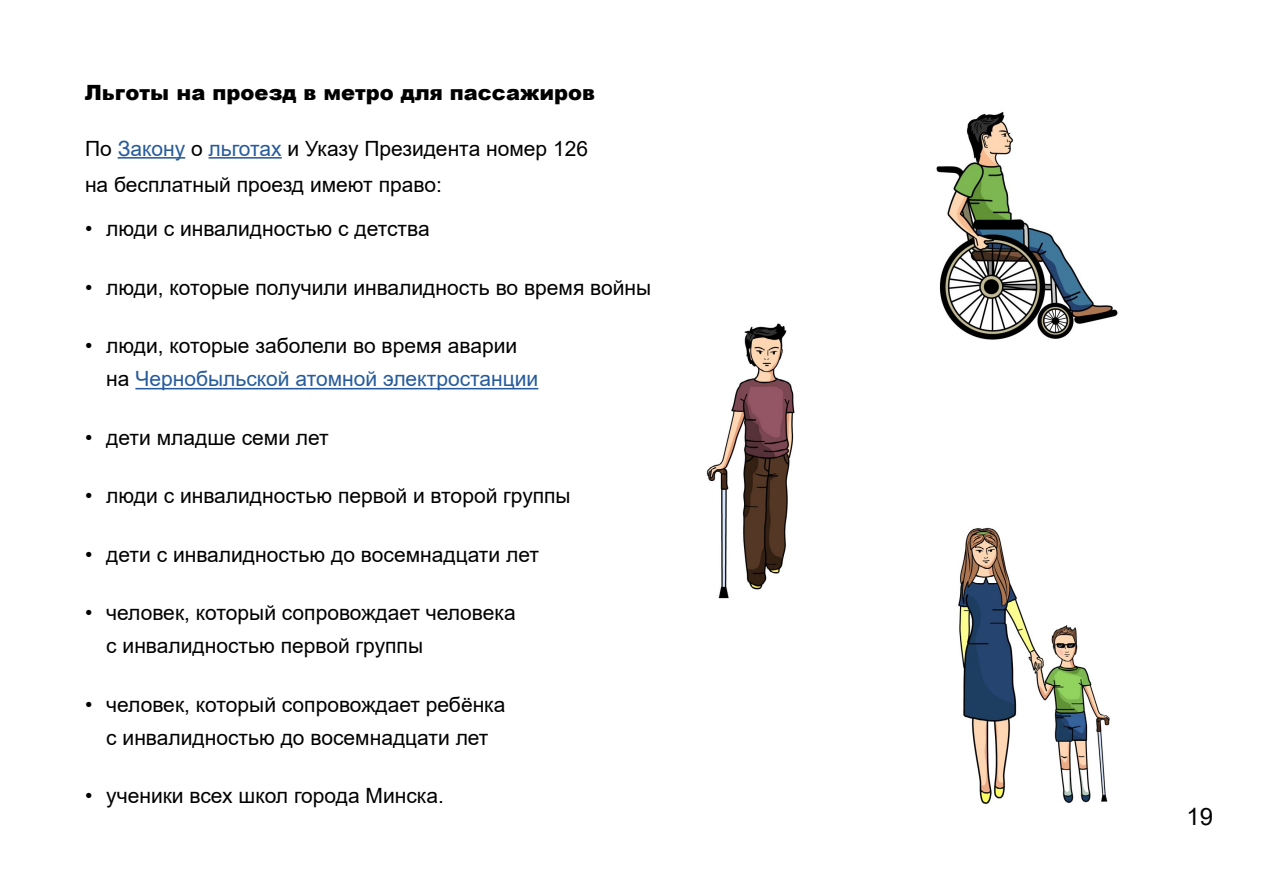
<style>
.page{position:relative;width:1263px;height:893px;background:#fff}
.page>*{position:absolute;margin:0;border:0;box-sizing:border-box;transform-origin:0 0}
.t1{font:24px "Arial";color:#000}
.t2{font:21px/33px "Arial";color:#000}
.t3{font:900 21px "Arial";color:#000}
.s1{color:#275b9b}
</style>
<div class="page">
<hr style="left:135px;top:388px;width:403px;height:1px;background:#275b9b">
<hr style="left:118px;top:157px;width:67px;height:2px;background:#275b9b">
<hr style="left:209px;top:157px;width:73px;height:2px;background:#275b9b">
<img style="left:936px;top:112px;width:182px;height:228px">
<img style="left:958px;top:527px;width:152px;height:277px">
<img style="left:706px;top:323px;width:89px;height:276px">
<p class="t3" style="left:85px;top:77px;width:512px">Льготы на проезд в метро для пассажиров</p>
<p class="t2" style="left:85px;top:130px;width:505px;line-height:36px">По <span class="s1">Закону</span> о <span class="s1">льготах</span> и Указу Президента номер 126 на бесплатный проезд имеют право:</p>
<p class="t2" style="left:85px;top:212px;width:346px">• люди с инвалидностью с детства</p>
<p class="t2" style="left:85px;top:271px;width:568px">• люди, которые получили инвалидность во время войны</p>
<p class="t2" style="left:106px;top:329px;width:434px;text-indent:-21px">• люди, которые заболели во время аварии на <span class="s1">Чернобыльской атомной электростанции</span></p>
<p class="t2" style="left:85px;top:421px;width:245px">• дети младше семи лет</p>
<p class="t2" style="left:85px;top:479px;width:487px">• люди с инвалидностью первой и второй группы</p>
<p class="t2" style="left:85px;top:538px;width:455px">• дети с инвалидностью до восемнадцати лет</p>
<p class="t2" style="left:106px;top:596px;width:411px;text-indent:-21px">• человек, который сопровождает человека с инвалидностью первой группы</p>
<p class="t2" style="left:85px;top:688px;width:422px;text-align:center">• человек, который сопровождает ребёнка с инвалидностью до восемнадцати лет</p>
<p class="t2" style="left:85px;top:779px;width:357px">• ученики всех школ города Минска.</p>
<p class="t1" style="left:1186px;top:800px;width:28px">19</p>
</div>
